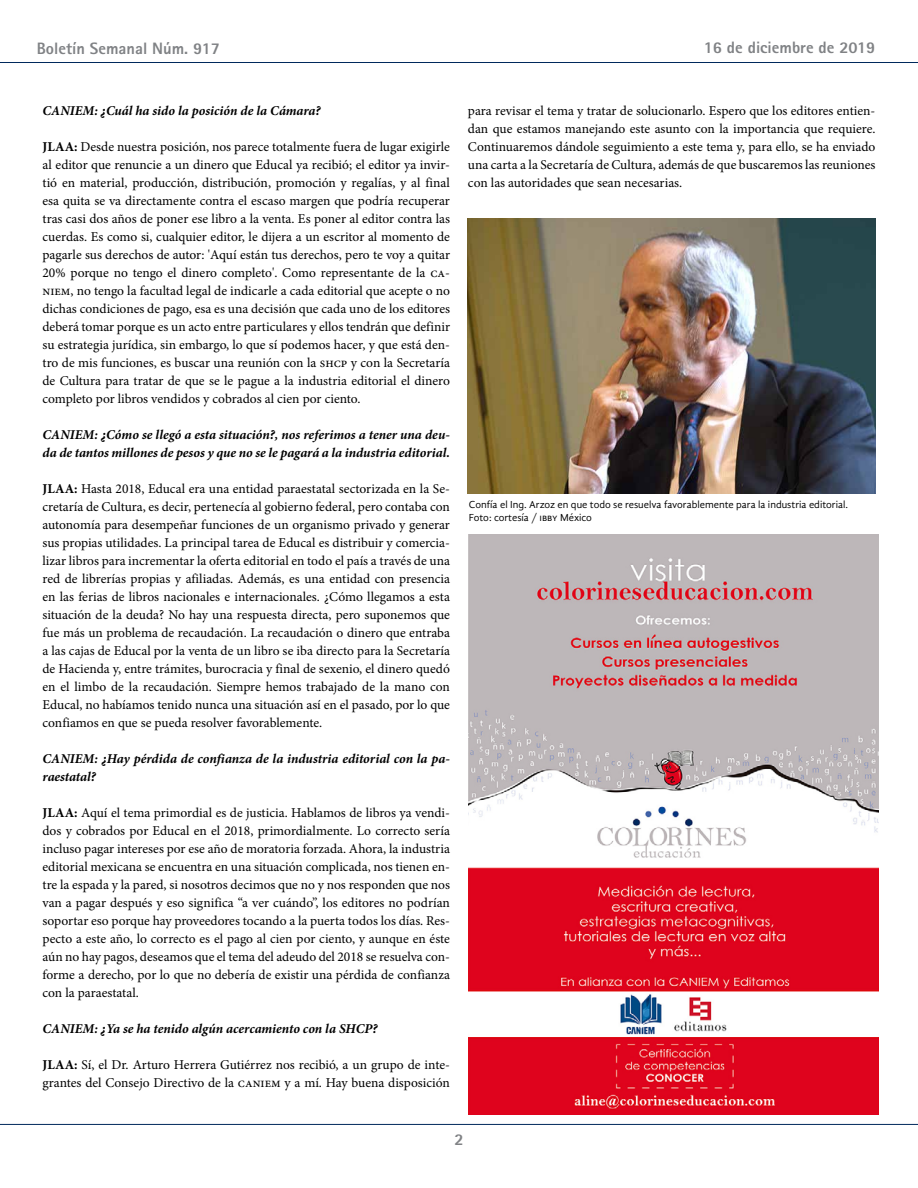
<style>
.page{position:relative;width:918px;height:1188px;background:#fff}
.page>*{position:absolute;margin:0;border:0;box-sizing:border-box;transform-origin:0 0}
.t1{font:800 16.5px "Rotis Sans Serif";color:#808285}
.t2{font:13.5px/18px "Minion Pro";color:#000;text-align:justify}
.t3{font:italic 700 13.5px/18px "Minion Pro";color:#000}
.t4{font:10.5px/13.5px "Gandhi Sans";color:#000}
.s1{font-weight:700}
</style>
<div class="page">
<hr style="left:0;top:62px;width:918px;height:1px;background:#00295c">
<hr style="left:0;top:1124px;width:918px;height:1px;background:#00295c">
<img style="left:468px;top:534px;width:411px;height:581px">
<img style="left:467px;top:219px;width:409px;height:274px">
<p class="t1" style="left:37px;top:38px;width:185px">Boletín Semanal Núm. 917</p>
<p class="t1" style="left:704px;top:37px;width:173px">16 de diciembre de 2019</p>
<p class="t3" style="left:43px;top:102px;width:280px">CANIEM: ¿Cuál ha sido la posición de la Cámara?</p>
<p class="t2" style="left:43px;top:138px;width:409px"><span class="s1">JLAA:</span> Desde nuestra posición, nos parece totalmente fuera de lugar exigirle al editor que renuncie a un dinero que Educal ya recibió; el editor ya invir&shy;tió en material, producción, distribución, promoción y regalías, y al final esa quita se va directamente contra el escaso margen que podría recuperar tras casi dos años de poner ese libro a la venta. Es poner al editor contra las cuerdas. Es como si, cualquier editor, le dijera a un escritor al momento de pagarle sus derechos de autor: 'Aquí están tus derechos, pero te voy a quitar 20% porque no tengo el dinero completo'. Como representante de la ca&shy;niem, no tengo la facultad legal de indicarle a cada editorial que acepte o no dichas condiciones de pago, esa es una decisión que cada uno de los editores deberá tomar porque es un acto entre particulares y ellos tendrán que definir su estrategia jurídica, sin embargo, lo que sí podemos hacer, y que está den&shy;tro de mis funciones, es buscar una reunión con la shcp y con la Secretaría de Cultura para tratar de que se le pague a la industria editorial el dinero completo por libros vendidos y cobrados al cien por ciento.</p>
<p class="t3" style="left:43px;top:426px;width:409px">CANIEM: ¿Cómo se llegó a esta situación?, nos referimos a tener una deu&shy;da de tantos millones de pesos y que no se le pagará a la industria editorial.</p>
<p class="t2" style="left:43px;top:480px;width:409px"><span class="s1">JLAA:</span> Hasta 2018, Educal era una entidad paraestatal sectorizada en la Se&shy;cretaría de Cultura, es decir, pertenecía al gobierno federal, pero contaba con autonomía para desempeñar funciones de un organismo privado y generar sus propias utilidades. La principal tarea de Educal es distribuir y comercia&shy;lizar libros para incrementar la oferta editorial en todo el país a través de una red de librerías propias y afiliadas. Además, es una entidad con presencia en las ferias de libros nacionales e internacionales. ¿Cómo llegamos a esta situación de la deuda? No hay una respuesta directa, pero suponemos que fue más un problema de recaudación. La recaudación o dinero que entraba a las cajas de Educal por la venta de un libro se iba directo para la Secretaría de Hacienda y, entre trámites, burocracia y final de sexenio, el dinero quedó en el limbo de la recaudación. Siempre hemos trabajado de la mano con Educal, no habíamos tenido nunca una situación así en el pasado, por lo que confiamos en que se pueda resolver favorablemente.</p>
<p class="t3" style="left:43px;top:750px;width:409px">CANIEM: ¿Hay pérdida de confianza de la industria editorial con la pa&shy;raestatal?</p>
<p class="t2" style="left:43px;top:804px;width:409px"><span class="s1">JLAA:</span> Aquí el tema primordial es de justicia. Hablamos de libros ya vendi&shy;dos y cobrados por Educal en el 2018, primordialmente. Lo correcto sería incluso pagar intereses por ese año de moratoria forzada. Ahora, la industria editorial mexicana se encuentra en una situación complicada, nos tienen en&shy;tre la espada y la pared, si nosotros decimos que no y nos responden que nos van a pagar después y eso significa “a ver cuándo”, los editores no podrían soportar eso porque hay proveedores tocando a la puerta todos los días. Res&shy;pecto a este año, lo correcto es el pago al cien por ciento, y aunque en éste aún no hay pagos, deseamos que el tema del adeudo del 2018 se resuelva con&shy;forme a derecho, por lo que no debería de existir una pérdida de confianza con la paraestatal.</p>
<p class="t3" style="left:43px;top:1020px;width:337px">CANIEM: ¿Ya se ha tenido algún acercamiento con la SHCP?</p>
<p class="t2" style="left:43px;top:1056px;width:409px"><span class="s1">JLAA:</span> Sí, el Dr. Arturo Herrera Gutiérrez nos recibió, a un grupo de inte&shy;grantes del Consejo Directivo de la caniem y a mí. Hay buena disposición</p>
<p class="t2" style="left:468px;top:102px;width:409px">para revisar el tema y tratar de solucionarlo. Espero que los editores entien&shy;dan que estamos manejando este asunto con la importancia que requiere.<br>Continuaremos dándole seguimiento a este tema y, para ello, se ha enviado una carta a la Secretaría de Cultura, además de que buscaremos las reuniones con las autoridades que sean necesarias.</p>
<p class="t4" style="left:469px;top:498px;width:381px">Confía el Ing. Arzoz en que todo se resuelva favorablemente para la industria editorial.<br>Foto: cortesía / ibby México</p>
<p class="t1" style="left:455px;top:1129px;width:11px">2</p>
</div>
